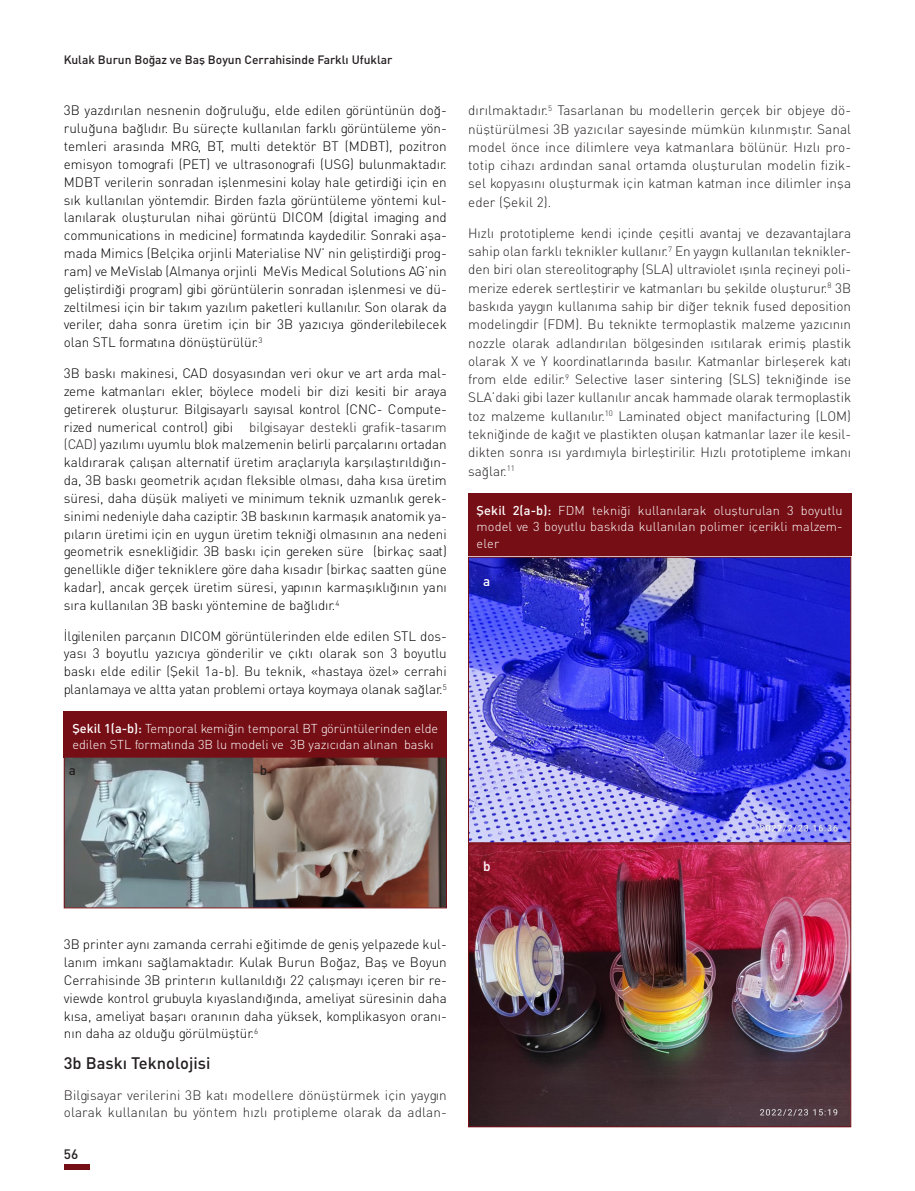
<style>
.page{position:relative;width:915px;height:1191px;background:#fff}
.page>*{position:absolute;margin:0;border:0;box-sizing:border-box;transform-origin:0 0}
.t1{font:16.5px "DIN Medium Tr";color:#231f20}
.t2{font:13.5px/17.9px "DINT Light Tr";color:#000;text-align:justify}
.t3{font:13.5px/18.3px "DINT Light Tr";letter-spacing:.01em;color:#231f20;text-align:justify}
.t4{font:13.5px "DIN Medium Tr";color:#231f20}
.t5{font:13.5px "DIN Medium Tr";color:#fff}
.t6{font:12.75px/16.5px "DINT Light Tr";color:#fff;text-align:justify}
.t7{font:12px "DIN Medium Tr";color:#231f20}
.s1{color:#231f20}
.s2{font-family:"DIN Medium Tr"}
</style>
<div class="page">
<div style="left:64px;top:1163px;width:25px;height:6px;background:#760f15"></div>
<div style="left:468px;top:493px;width:382px;height:63px;background:#760f15"></div>
<img style="left:470px;top:559px;width:378px;height:282px">
<div style="left:468px;top:557px;width:382px;height:286px;border:1px solid #760f15"></div>
<img style="left:470px;top:845px;width:378px;height:280px">
<div style="left:468px;top:843px;width:382px;height:284px;border:1px solid #760f15"></div>
<div style="left:64px;top:711px;width:382px;height:46px;background:#760f15"></div>
<img style="left:66px;top:758px;width:378px;height:148px">
<div style="left:64px;top:756px;width:382px;height:152px;border:1px solid #760f15"></div>
<p class="t7" style="left:64px;top:52px;width:330px">Kulak Burun Boğaz ve Baş Boyun Cerrahisinde Farklı Ufuklar</p>
<p class="t2" style="left:64px;top:101px;width:384px">3B yazdırılan nesnenin doğruluğu, elde edilen görüntünün doğ&shy;ruluğuna bağlıdır. Bu süreçte kullanılan farklı görüntüleme yön&shy;temleri arasında MRG, BT, multi detektör BT (MDBT), pozitron emisyon tomografi (PET) ve ultrasonografi (USG) bulunmaktadır.<br>MDBT verilerin sonradan işlenmesini kolay hale getirdiği için en sık kullanılan yöntemdir. Birden fazla görüntüleme yöntemi kul&shy;lanılarak oluşturulan nihai görüntü DICOM (digital imaging and communications in medicine) formatında kaydedilir. Sonraki aşa&shy;mada Mimics (Belçika orjinli Materialise NV’ nin geliştirdiği prog&shy;ram) ve MeVislab (Almanya orjinli MeVis Medical Solutions AG’nin geliştirdiği program) gibi görüntülerin sonradan işlenmesi ve dü&shy;zeltilmesi için bir takım yazılım paketleri kullanılır. Son olarak da veriler, daha sonra üretim için bir 3B yazıcıya gönderilebilecek olan STL formatına dönüştürülür.<sup>3</sup></p>
<p class="t2" style="left:64px;top:364px;width:384px">3B baskı makinesi, CAD dosyasından veri okur ve art arda mal&shy;zeme katmanları ekler, böylece modeli bir dizi kesiti bir araya getirerek oluşturur. Bilgisayarlı sayısal kontrol (CNC- Compute&shy;rized numerical control) gibi <span class="s1">bilgisayar destekli grafik-tasarım (CAD)</span> yazılımı uyumlu blok malzemenin belirli parçalarını ortadan kaldırarak çalışan alternatif üretim araçlarıyla karşılaştırıldığın&shy;da, 3B baskı geometrik açıdan fleksible olması, daha kısa üretim süresi, daha düşük maliyeti ve minimum teknik uzmanlık gerek&shy;sinimi nedeniyle daha caziptir. 3B baskının karmaşık anatomik ya&shy;pıların üretimi için en uygun üretim tekniği olmasının ana nedeni geometrik esnekliğidir. 3B baskı için gereken süre (birkaç saat) genellikle diğer tekniklere göre daha kısadır (birkaç saatten güne kadar), ancak gerçek üretim süresi, yapının karmaşıklığının yanı sıra kullanılan 3B baskı yöntemine de bağlıdır.<sup>4</sup></p>
<p class="t2" style="left:64px;top:626px;width:384px">İlgilenilen parçanın DICOM görüntülerinden elde edilen STL dos&shy;yası 3 boyutlu yazıcıya gönderilir ve çıktı olarak son 3 boyutlu baskı elde edilir (Şekil 1a-b). Bu teknik, «hastaya özel» cerrahi planlamaya ve altta yatan problemi ortaya koymaya olanak sağlar.<sup>5</sup></p>
<p class="t6" style="left:72px;top:719px;width:367px"><span class="s2">Şekil 1(a-b):</span> Temporal kemiğin temporal BT görüntülerinden elde edilen STL formatında 3B lu modeli ve 3B yazıcıdan alınan baskı</p>
<p class="t4" style="left:69px;top:761px;width:9px">a</p>
<p class="t4" style="left:260px;top:761px;width:9px">b</p>
<p class="t3" style="left:468px;top:101px;width:384px">dırılmaktadır.<sup>5</sup> Tasarlanan bu modellerin gerçek bir objeye dö&shy;nüştürülmesi 3B yazıcılar sayesinde mümkün kılınmıştır. Sanal model önce ince dilimlere veya katmanlara bölünür. Hızlı pro&shy;totip cihazı ardından sanal ortamda oluşturulan modelin fizik&shy;sel kopyasını oluşturmak için katman katman ince dilimler inşa eder (Şekil 2).</p>
<p class="t3" style="left:468px;top:224px;width:384px">Hızlı prototipleme kendi içinde çeşitli avantaj ve dezavantajlara sahip olan farklı teknikler kullanır.<sup>7</sup> En yaygın kullanılan teknikler&shy;den biri olan stereolitography (SLA) ultraviolet ışınla reçineyi poli&shy;merize ederek sertleştirir ve katmanları bu şekilde oluşturur.<sup>8</sup> 3B baskıda yaygın kullanıma sahip bir diğer teknik fused deposition modelingdir (FDM). Bu teknikte termoplastik malzeme yazıcının nozzle olarak adlandırılan bölgesinden ısıtılarak erimiş plastik olarak X ve Y koordinatlarında basılır. Katmanlar birleşerek katı from elde edilir.<sup>9</sup> Selective laser sintering (SLS) tekniğinde ise SLA’daki gibi lazer kullanılır ancak hammade olarak termoplastik toz malzeme kullanılır.<sup>10</sup> Laminated object manifacturing (LOM) tekniğinde de kağıt ve plastikten oluşan katmanlar lazer ile kesil&shy;dikten sonra ısı yardımıyla birleştirilir. Hızlı prototipleme imkanı sağlar.<sup>11</sup></p>
<p class="t6" style="left:476px;top:502px;width:367px"><span class="s2">Şekil 2(a-b):</span> FDM tekniği kullanılarak oluşturulan 3 boyutlu model ve 3 boyutlu baskıda kullanılan polimer içerikli malzem&shy;eler</p>
<p class="t5" style="left:483px;top:572px;width:9px">a</p>
<p class="t2" style="left:64px;top:935px;width:384px">3B printer aynı zamanda cerrahi eğitimde de geniş yelpazede kul&shy;lanım imkanı sağlamaktadır. Kulak Burun Boğaz, Baş ve Boyun Cerrahisinde 3B printerın kullanıldığı 22 çalışmayı içeren bir re&shy;viewde kontrol grubuyla kıyaslandığında, ameliyat süresinin daha kısa, ameliyat başarı oranının daha yüksek, komplikasyon oranı&shy;nın daha az olduğu görülmüştür.<sup>6</sup></p>
<p class="t1" style="left:64px;top:1052px;width:148px">3b Baskı Teknolojisi</p>
<p class="t3" style="left:64px;top:1085px;width:384px;line-height:17.9px">Bilgisayar verilerini 3B katı modellere dönüştürmek için yaygın olarak kullanılan bu yöntem hızlı protipleme olarak da adlan-</p>
<p class="t4" style="left:64px;top:1145px;width:16px">56</p>
<p class="t5" style="left:483px;top:857px;width:9px">b</p>
</div>
